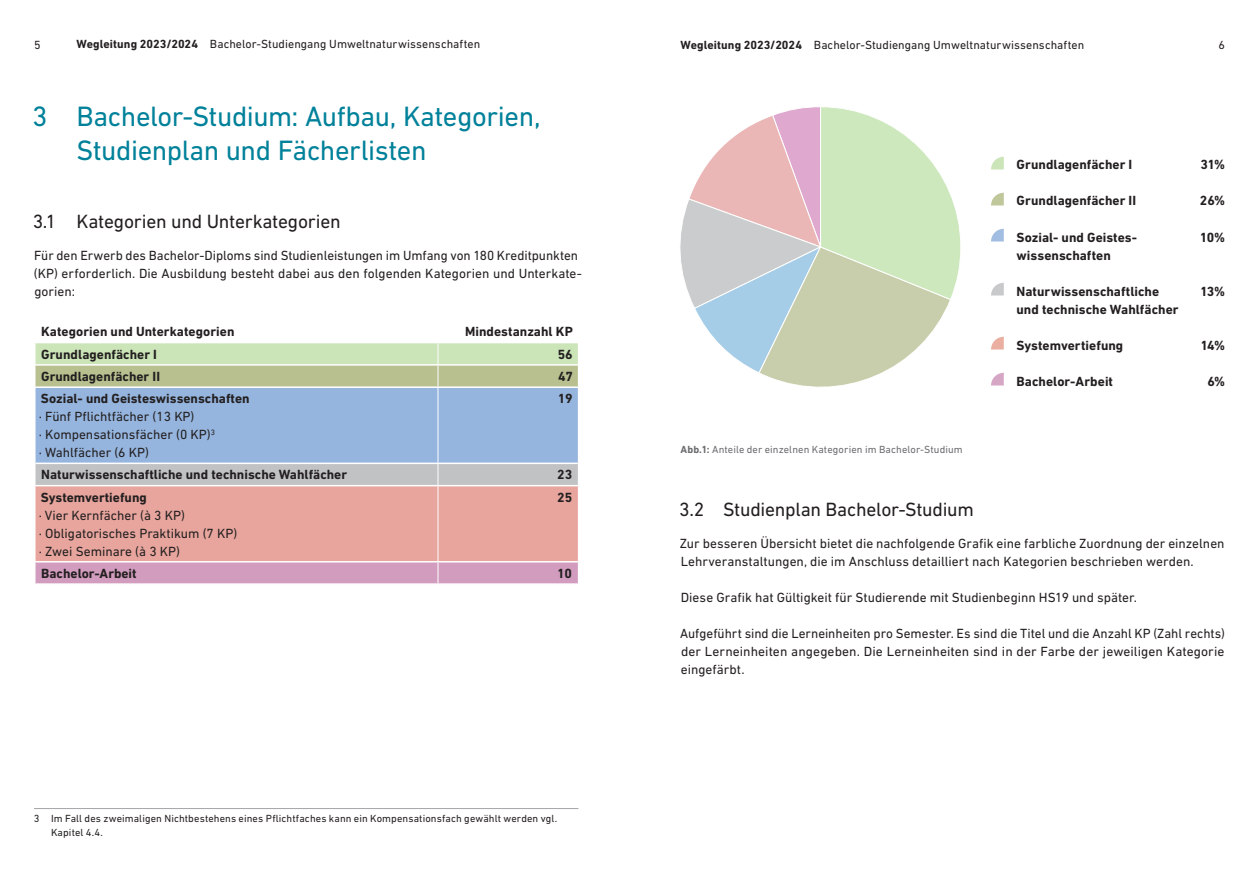
<style>
.page{position:relative;width:1259px;height:893px;background:#fff}
.page>*{position:absolute;margin:0;border:0;box-sizing:border-box;transform-origin:0 0}
.Inhalt_1__DIN_Next_R{font:28.5px "DIN Next LT Pro";letter-spacing:-.015em;color:#00819a}
.Inhalt_2__DIN_Next_R{font:19.5px "DIN Next LT Pro";letter-spacing:-.015em;color:#231f20}
.Lauftext_Standard__B{font:13.5px/18px "DIN Next LT Pro";color:#231f20}
.Lauftext_Standard__B-2{font:700 13.5px "DIN Next LT Pro";letter-spacing:.005em;color:#231f20}
.Text_inkl__Tabellen{font:13.5px "DIN Next LT Pro";color:#231f20}
.Text_inkl__Tabellen-2{font:700 13.5px "DIN Next LT Pro";color:#231f20}
.t1{font:12px "DIN Next LT Pro";letter-spacing:.005em;color:#231f20}
.Infotext_XS_und_Fuss{font:10.5px/13.5px "DIN Next LT Pro";letter-spacing:.01em;color:#231f20}
.Infotext_XS_und_Fuss-2{font:10.5px "DIN Next LT Pro";letter-spacing:.01em;color:#6c6d70}
.s1{font-weight:700}
</style>
<div class="page">
<svg style="left:35px;top:343px;width:544px;height:241px;background:#c4b8bd"></svg>
<hr style="left:34px;top:364px;width:404px;height:2px;background:#fff">
<hr style="left:438px;top:364px;width:141px;height:2px;background:#fff">
<hr style="left:34px;top:808px;width:544px;height:1px;background:#a4a5a9">
<svg style="left:991px;top:157px;width:12px;height:12px"></svg>
<svg style="left:991px;top:193px;width:12px;height:12px"></svg>
<svg style="left:991px;top:229px;width:12px;height:12px"></svg>
<svg style="left:991px;top:283px;width:12px;height:12px"></svg>
<svg style="left:991px;top:337px;width:12px;height:12px"></svg>
<svg style="left:991px;top:373px;width:12px;height:12px"></svg>
<svg style="left:680px;top:107px;width:281px;height:280px"></svg>
<p class="t1" style="left:34px;top:38px;width:8px">5</p>
<p class="t1" style="left:77px;top:37px;width:405px"><span class="s1">Wegleitung 2023/2024</span> Bachelor-Studiengang Umweltnaturwissenschaften</p>
<p class="t1" style="left:680px;top:38px;width:405px"><span class="s1">Wegleitung 2023/2024</span> Bachelor-Studiengang Umweltnaturwissenschaften</p>
<p class="t1" style="left:1218px;top:38px;width:8px">6</p>
<p class="Inhalt_1__DIN_Next_R" style="left:32px;top:100px;width:510px">3 Bachelor-Studium: Aufbau, Kategorien,</p>
<p class="Inhalt_1__DIN_Next_R" style="left:77px;top:134px;width:351px">Studienplan und Fächerlisten</p>
<p class="Inhalt_2__DIN_Next_R" style="left:33px;top:210px;width:309px">3.1 Kategorien und Unterkategorien</p>
<p class="Lauftext_Standard__B" style="left:34px;top:246px;width:549px">Für den Erwerb des Bachelor-Diploms sind Studienleistungen im Umfang von 180 Kreditpunkten (KP) erforderlich. Die Ausbildung besteht dabei aus den folgenden Kategorien und Unterkate&shy;gorien:</p>
<p class="Lauftext_Standard__B-2" style="left:41px;top:324px;width:195px">Kategorien und Unterkategorien</p>
<p class="Lauftext_Standard__B-2" style="left:465px;top:324px;width:109px">Mindestanzahl KP</p>
<p class="Lauftext_Standard__B-2" style="left:41px;top:346px;width:117px">Grundlagenfächer I</p>
<p class="Lauftext_Standard__B-2" style="left:558px;top:346px;width:17px">56</p>
<p class="Text_inkl__Tabellen-2" style="left:41px;top:368px;width:120px">Grundlagenfächer II</p>
<p class="Text_inkl__Tabellen-2" style="left:558px;top:368px;width:17px">47</p>
<p class="Text_inkl__Tabellen-2" style="left:41px;top:391px;width:210px">Sozial- und Geisteswissenschaften</p>
<p class="Text_inkl__Tabellen" style="left:39px;top:409px;width:157px">· Fünf Pflichtfächer (13 KP)</p>
<p class="Text_inkl__Tabellen" style="left:39px;top:427px;width:178px">· Kompensationsfächer (0 KP)<sup>3</sup></p>
<p class="Text_inkl__Tabellen" style="left:39px;top:445px;width:112px">· Wahlfächer (6 KP)</p>
<p class="Text_inkl__Tabellen-2" style="left:558px;top:391px;width:17px">19</p>
<p class="Text_inkl__Tabellen-2" style="left:41px;top:467px;width:307px">Naturwissenschaftliche und technische Wahlfächer</p>
<p class="Text_inkl__Tabellen-2" style="left:557px;top:467px;width:17px">23</p>
<p class="Text_inkl__Tabellen-2" style="left:41px;top:489px;width:107px">Systemvertiefung</p>
<p class="Text_inkl__Tabellen" style="left:39px;top:507px;width:148px">· Vier Kernfächer (à 3 KP)</p>
<p class="Text_inkl__Tabellen" style="left:39px;top:525px;width:200px">· Obligatorisches Praktikum (7 KP)</p>
<p class="Text_inkl__Tabellen" style="left:39px;top:543px;width:143px">· Zwei Seminare (à 3 KP)</p>
<p class="Text_inkl__Tabellen-2" style="left:557px;top:489px;width:17px">25</p>
<p class="Text_inkl__Tabellen-2" style="left:41px;top:565px;width:97px">Bachelor-Arbeit</p>
<p class="Text_inkl__Tabellen-2" style="left:557px;top:565px;width:17px">10</p>
<p class="Infotext_XS_und_Fuss" style="left:51px;top:812px;width:507px;text-indent:-17px">3 Im Fall des zweimaligen Nichtbestehens eines Pflichtfaches kann ein Kompensationsfach gewählt werden vgl.<br>Kapitel 4.4.</p>
<p class="Infotext_XS_und_Fuss-2" style="left:680px;top:443px;width:284px"><span class="s1">Abb.1:</span> Anteile der einzelnen Kategorien im Bachelor-Studium</p>
<p class="Lauftext_Standard__B-2" style="left:1016px;top:157px;width:117px">Grundlagenfächer I</p>
<p class="Lauftext_Standard__B-2" style="left:1200px;top:157px;width:26px">31%</p>
<p class="Lauftext_Standard__B-2" style="left:1016px;top:193px;width:121px">Grundlagenfächer II</p>
<p class="Lauftext_Standard__B-2" style="left:1200px;top:193px;width:27px">26%</p>
<p class="Lauftext_Standard__B-2" style="left:1016px;top:229px;width:122px">Sozial- und Geistes-</p>
<p class="Lauftext_Standard__B-2" style="left:1200px;top:229px;width:27px">10%</p>
<p class="Lauftext_Standard__B-2" style="left:1016px;top:247px;width:96px">wissenschaften</p>
<p class="Lauftext_Standard__B-2" style="left:1016px;top:283px;width:144px">Naturwissenschaftliche</p>
<p class="Lauftext_Standard__B-2" style="left:1200px;top:283px;width:27px">13%</p>
<p class="Lauftext_Standard__B-2" style="left:1016px;top:301px;width:164px">und technische Wahlfächer</p>
<p class="Lauftext_Standard__B-2" style="left:1016px;top:337px;width:108px">Systemvertiefung</p>
<p class="Lauftext_Standard__B-2" style="left:1200px;top:337px;width:26px">14%</p>
<p class="Lauftext_Standard__B-2" style="left:1016px;top:373px;width:98px">Bachelor-Arbeit</p>
<p class="Lauftext_Standard__B-2" style="left:1207px;top:373px;width:19px">6%</p>
<p class="Inhalt_2__DIN_Next_R" style="left:679px;top:498px;width:296px">3.2 Studienplan Bachelor-Studium</p>
<p class="Lauftext_Standard__B" style="left:680px;top:534px;width:546px">Zur besseren Übersicht bietet die nachfolgende Grafik eine farbliche Zuordnung der einzelnen<br>Lehrveranstaltungen, die im Anschluss detailliert nach Kategorien beschrieben werden.</p>
<p class="Lauftext_Standard__B" style="left:681px;top:588px;width:458px">Diese Grafik hat Gültigkeit für Studierende mit Studienbeginn HS19 und später.</p>
<p class="Lauftext_Standard__B" style="left:680px;top:624px;width:546px;text-align:justify">Aufgeführt sind die Lerneinheiten pro Semester. Es sind die Titel und die Anzahl KP (Zahl rechts) der Lerneinheiten angegeben. Die Lerneinheiten sind in der Farbe der jeweiligen Kategorie eingefärbt.</p>
</div>
